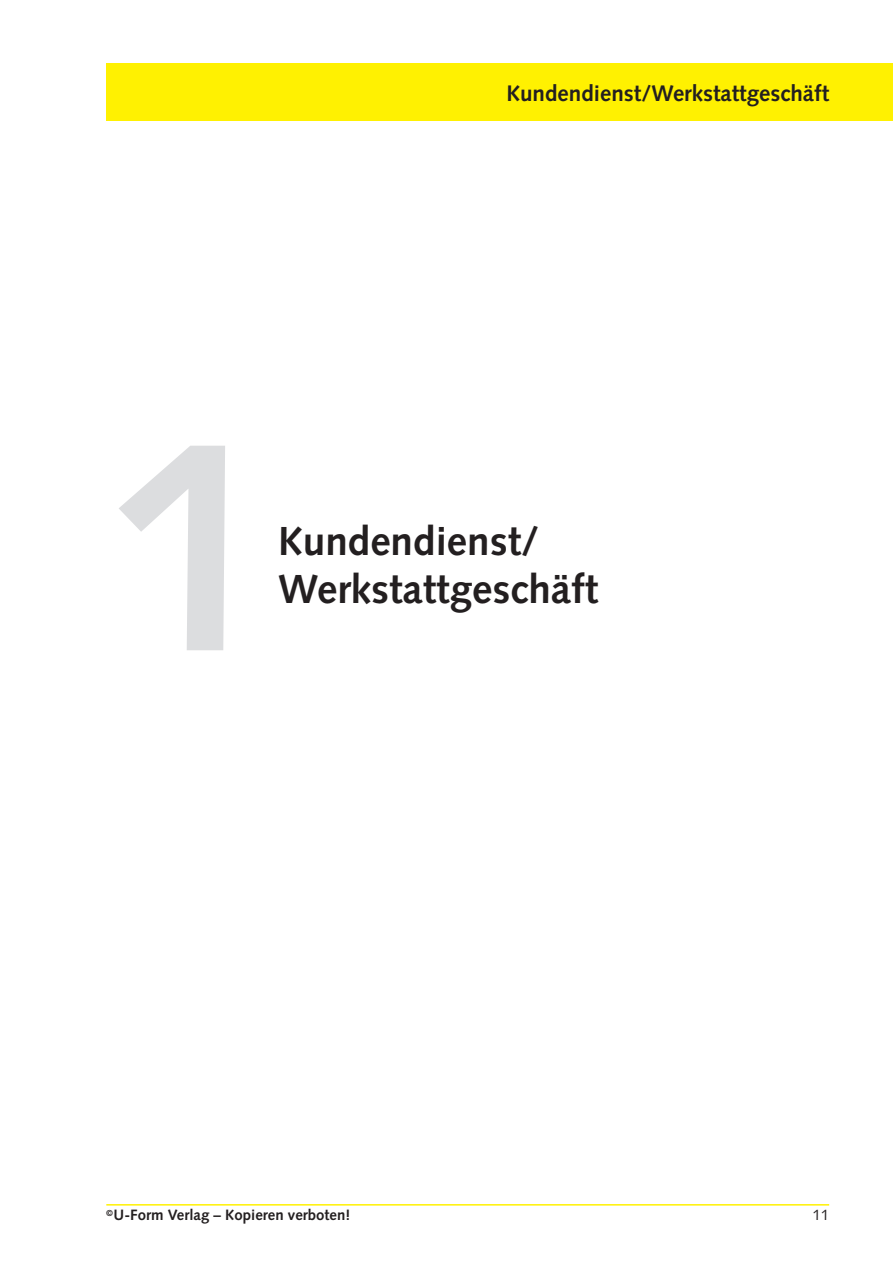
<style>
.page{position:relative;width:893px;height:1263px;background:#fff}
.page>*{position:absolute;margin:0;border:0;box-sizing:border-box;transform-origin:0 0}
.t1{font:700 300px "Syntax LT Std";color:#dcdddf}
.t2{font:700 40.5px "Syntax LT Std";color:#231f20}
.t3{font:700 22.5px "Syntax LT Std";color:#231f20}
.t4{font:700 15px "Syntax LT Std";color:#231f20}
.t5{font:15px "Syntax LT Std";color:#231f20}
</style>
<div class="page">
<hr style="left:106px;top:1204px;width:723px;height:1px;background:#fff101">
<div style="left:106px;top:64px;width:787px;height:57px;background:#fff101"></div>
<h3 class="t3" style="left:506px;top:80px;width:324px">Kundendienst/Werkstattgeschäft</h3>
<h1 class="t1" style="left:106px;top:375px;width:168px">1</h1>
<h2 class="t2" style="left:278px;top:517px;width:263px">Kundendienst/</h2>
<h2 class="t2" style="left:278px;top:566px;width:322px">Werkstattgeschäft</h2>
<p class="t4" style="left:106px;top:1207px;width:246px"><sup>©</sup>U-Form Verlag – Kopieren verboten!</p>
<p class="t5" style="left:812px;top:1206px;width:18px">11</p>
</div>
